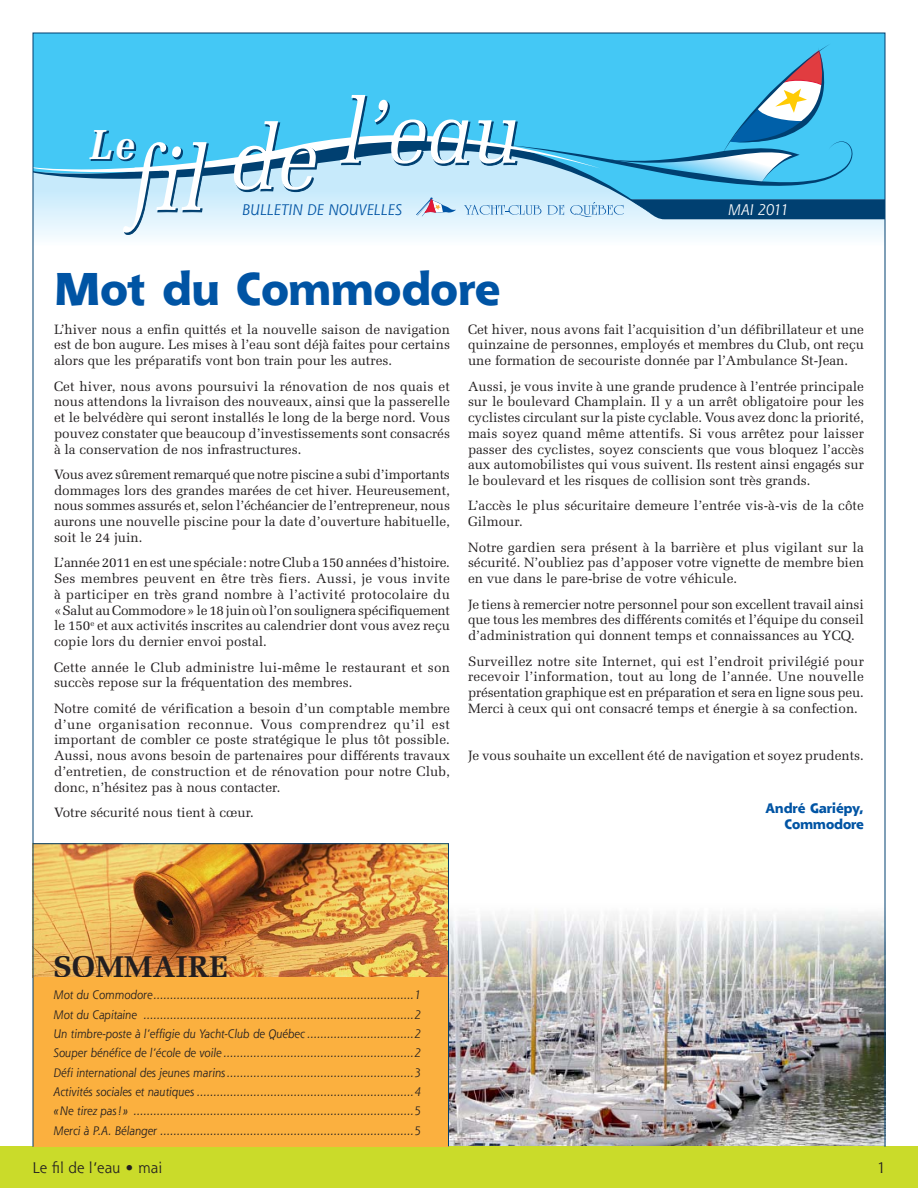
<style>
.page{position:relative;width:918px;height:1188px;background:#fff}
.page>*{position:absolute;margin:0;border:0;box-sizing:border-box;transform-origin:0 0}
.t1{font:800 45px "Shannon";color:#0054a4}
.t2{font:italic 700 42px "Melior";color:#fff;scale:.88 1}
.t3{font:700 30px "Melior";letter-spacing:.005em;color:#231f20}
.t4{font:italic 15px "Shannon";color:#0054a4}
.t5{font:15px "Shannon";color:#231f20}
.t6{font:italic 15px "Shannon";color:#fff}
.t7{font:13.5px/15.8px "Melior";color:#231f20;text-align:justify}
.t8{font:800 13.5px/16.5px "Shannon";color:#0054a4;text-align:right}
.t9{font:italic 12px/19.4px "Shannon";color:#231f20;text-align:justify}
</style>
<div class="page">
<img style="left:449px;top:911px;width:434px;height:234px">
<hr style="left:35px;top:236px;width:848px;height:2px;background:#f3fafe">
<div style="left:35px;top:35px;width:848px;height:9px;background:#44c8f5"></div>
<svg style="left:35px;top:44px;width:848px;height:192px;background:#70c9ea"></svg>
<div style="left:0;top:1147px;width:918px;height:41px;background:#cadb2a"></div>
<img style="left:32px;top:843px;width:417px;height:304px">
<h2 class="t2" style="left:90px;top:127px;width:53px">Le</h2>
<p class="t4" style="left:242px;top:203px;width:161px">BULLETIN DE NOUVELLES</p>
<p class="t6" style="left:728px;top:203px;width:62px">MAI 2011</p>
<h1 class="t1" style="left:54px;top:270px;width:448px">Mot du Commodore</h1>
<p class="t7" style="left:54px;top:322px;width:398px">L’hiver nous a enfin quittés et la nouvelle saison de navigation est de bon augure. Les mises à l’eau sont déjà faites pour certains alors que les préparatifs vont bon train pour les autres.</p>
<p class="t7" style="left:54px;top:379px;width:398px">Cet hiver, nous avons poursuivi la rénovation de nos quais et nous attendons la livraison des nouveaux, ainsi que la passerelle et le belvédère qui seront installés le long de la berge nord. Vous pouvez constater que beaucoup d’investissements sont consacrés à la conservation de nos infrastructures.</p>
<p class="t7" style="left:54px;top:468px;width:398px">Vous avez sûrement remarqué que notre piscine a subi d’importants dommages lors des grandes marées de cet hiver. Heureusement, nous sommes assurés et, selon l’échéancier de l’entrepreneur, nous aurons une nouvelle piscine pour la date d’ouverture habituelle, soit le 24 juin.</p>
<p class="t7" style="left:54px;top:556px;width:398px">L’année 2011 en est une spéciale : notre Club a 150 années d’histoire.<br>Ses membres peuvent en être très fiers. Aussi, je vous invite à participer en très grand nombre à l’activité protocolaire du « Salut au Commodore » le 18 juin où l’on soulignera spécifiquement le 150<sup>e</sup> et aux activités inscrites au calendrier dont vous avez reçu copie lors du dernier envoi postal.</p>
<p class="t7" style="left:54px;top:660px;width:398px">Cette année le Club administre lui-même le restaurant et son succès repose sur la fréquentation des membres.</p>
<p class="t7" style="left:54px;top:702px;width:398px">Notre comité de vérification a besoin d’un comptable membre d’une organisation reconnue. Vous comprendrez qu’il est important de combler ce poste stratégique le plus tôt possible.<br>Aussi, nous avons besoin de partenaires pour différents travaux d’entretien, de construction et de rénovation pour notre Club, donc, n’hésitez pas à nous contacter.</p>
<p class="t7" style="left:54px;top:806px;width:201px">Votre sécurité nous tient à cœur.</p>
<p class="t7" style="left:468px;top:322px;width:398px">Cet hiver, nous avons fait l’acquisition d’un défibrillateur et une quinzaine de personnes, employés et membres du Club, ont reçu une formation de secouriste donnée par l’Ambulance St-Jean.</p>
<p class="t7" style="left:468px;top:379px;width:398px">Aussi, je vous invite à une grande prudence à l’entrée principale sur le boulevard Champlain. Il y a un arrêt obligatoire pour les cyclistes circulant sur la piste cyclable. Vous avez donc la priorité, mais soyez quand même attentifs. Si vous arrêtez pour laisser passer des cyclistes, soyez conscients que vous bloquez l’accès aux automobilistes qui vous suivent. Ils restent ainsi engagés sur le boulevard et les risques de collision sont très grands.</p>
<p class="t7" style="left:468px;top:499px;width:397px">L’accès le plus sécuritaire demeure l’entrée vis-à-vis de la côte<br>Gilmour.</p>
<p class="t7" style="left:468px;top:541px;width:398px">Notre gardien sera présent à la barrière et plus vigilant sur la sécurité. N’oubliez pas d’apposer votre vignette de membre bien en vue dans le pare-brise de votre véhicule.</p>
<p class="t7" style="left:468px;top:597px;width:398px">Je tiens à remercier notre personnel pour son excellent travail ainsi que tous les membres des différents comités et l’équipe du conseil d’administration qui donnent temps et connaissances au YCQ.</p>
<p class="t7" style="left:468px;top:654px;width:398px">Surveillez notre site Internet, qui est l’endroit privilégié pour recevoir l’information, tout au long de l’année. Une nouvelle présentation graphique est en préparation et sera en ligne sous peu.<br>Merci à ceux qui ont consacré temps et énergie à sa confection.</p>
<p class="t7" style="left:468px;top:749px;width:397px">Je vous souhaite un excellent été de navigation et soyez prudents.</p>
<p class="t8" style="left:765px;top:801px;width:100px">André Gariépy,<br>Commodore</p>
<h3 class="t3" style="left:54px;top:955px;width:176px">SOMMAIRE</h3>
<p class="t9" style="left:54px;top:986px;width:369px">Mot du Commodore ..............................................................................1<br>Mot du Capitaine .................................................................................2<br>Un timbre-poste à l’effigie du Yacht-Club de Québec ................................2<br>Souper bénéfice de l’école de voile .........................................................2<br>Défi international des jeunes marins ........................................................3<br>Activités sociales et nautiques .................................................................4 « Ne tirez pas ! » ....................................................................................5<br>Merci à P.A. Bélanger ............................................................................5</p>
<p class="t5" style="left:33px;top:1162px;width:131px">Le fil de l’eau • mai</p>
<p class="t5" style="left:877px;top:1162px;width:10px">1</p>
</div>
